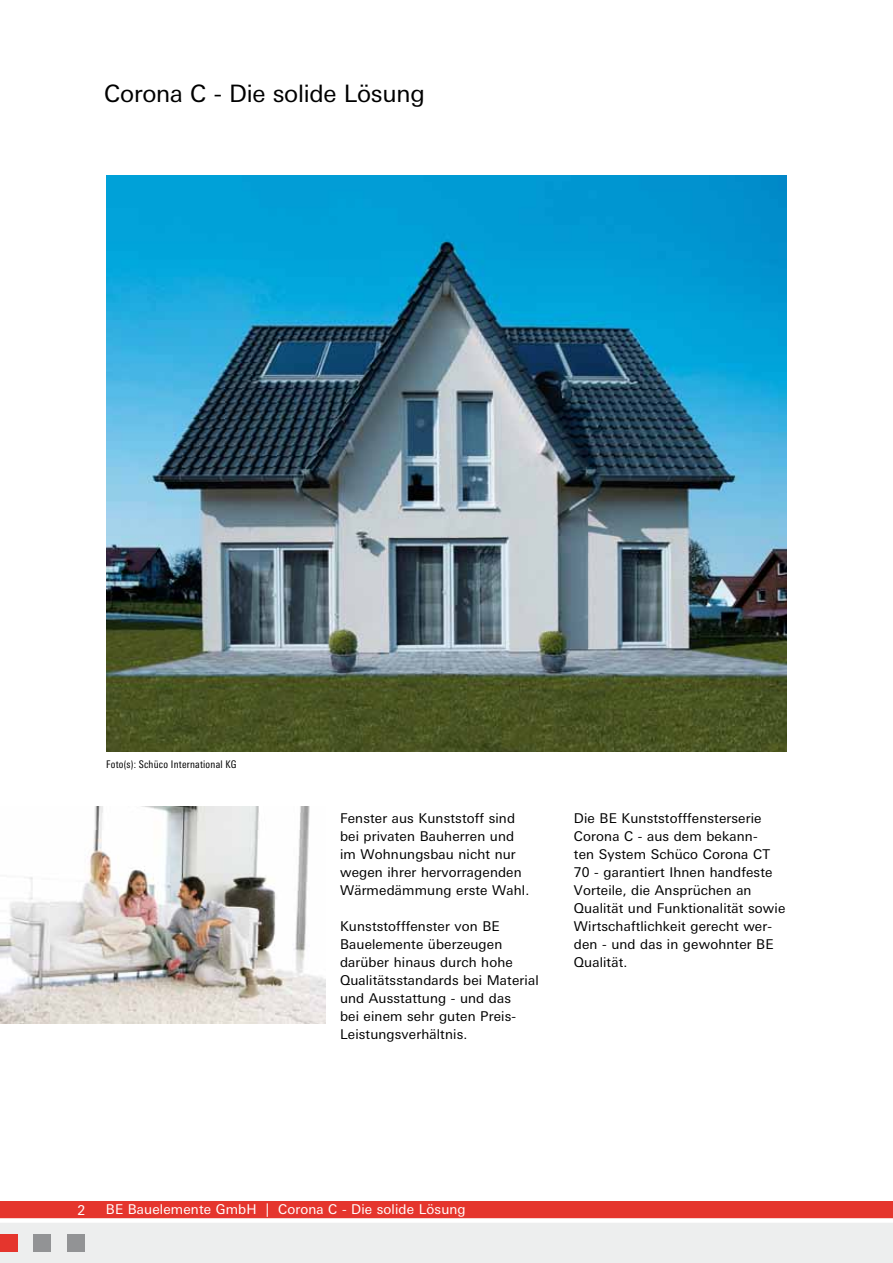
<style>
.page{position:relative;width:893px;height:1263px;background:#fff}
.page>*{position:absolute;margin:0;border:0;box-sizing:border-box;transform-origin:0 0}
.t1{font:24px "LT Univers Basic";letter-spacing:-.01em;color:#000}
.t2{font:13.5px/18px "LT Univers Basic";letter-spacing:.01em;color:#000}
.t3{font:13.5px "LT Univers Basic";letter-spacing:.01em;color:#fff}
.t4{font:condensed 10.5px "LT Univers";letter-spacing:.02em;color:#000}
</style>
<div class="page">
<div style="left:0;top:1201px;width:893px;height:17px;background:#e5352d"></div>
<div style="left:0;top:1222px;width:893px;height:41px;background:#edeeee"></div>
<div style="left:0;top:1218px;width:893px;height:5px;background:#fff"></div>
<div style="left:68px;top:1234px;width:17px;height:17px;background:#929395"></div>
<div style="left:34px;top:1234px;width:17px;height:17px;background:#929395"></div>
<div style="left:0;top:1234px;width:17px;height:17px;background:#e5352d"></div>
<img style="left:0;top:806px;width:325px;height:218px">
<img style="left:106px;top:175px;width:680px;height:576px">
<h1 class="t1" style="left:104px;top:80px;width:322px">Corona C - Die solide Lösung</h1>
<p class="t4" style="left:106px;top:758px;width:132px">Foto(s): Schüco International KG</p>
<p class="t2" style="left:340px;top:809px;width:191px">Fenster aus Kunststoff sind bei privaten Bauherren und im Wohnungsbau nicht nur wegen ihrer hervorragenden<br>Wärmedämmung erste Wahl.</p>
<p class="t2" style="left:340px;top:917px;width:200px">Kunststofffenster von BE<br>Bauelemente überzeugen darüber hinaus durch hohe<br>Qualitätsstandards bei Material und Ausstattung - und das<br>bei einem sehr guten Preis-<br>Leistungsverhältnis.</p>
<p class="t2" style="left:574px;top:809px;width:213px">Die BE Kunststofffensterserie<br>Corona C - aus dem bekann-<br>ten System Schüco Corona CT<br>70 - garantiert Ihnen handfeste<br>Vorteile, die Ansprüchen an<br>Qualität und Funktionalität sowie<br>Wirtschaftlichkeit gerecht wer&shy;den - und das in gewohnter BE<br>Qualität.</p>
<p class="t3" style="left:77px;top:1202px;width:9px">2</p>
<p class="t3" style="left:106px;top:1202px;width:361px">BE Bauelemente GmbH | Corona C - Die solide Lösung</p>
</div>
